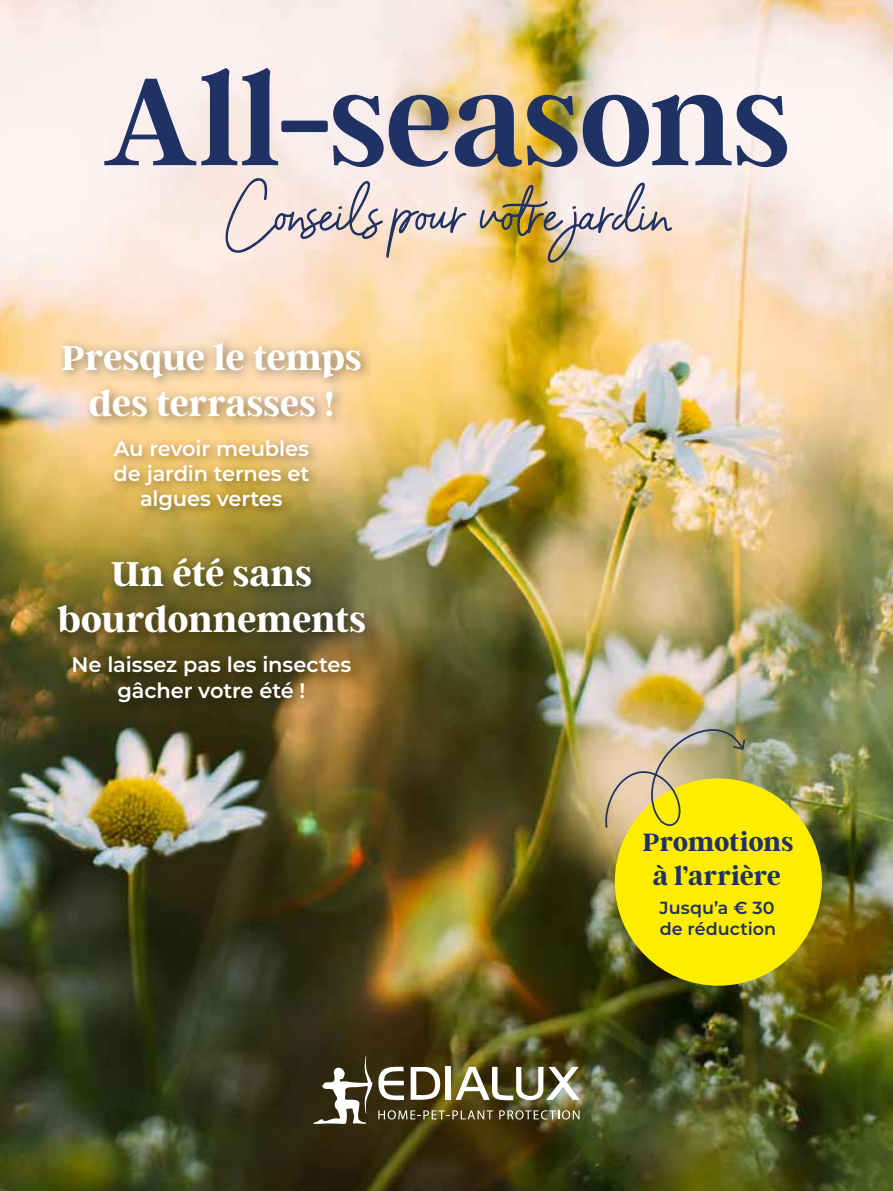
<style>
.page{position:relative;width:893px;height:1191px;background:#fff}
.page>*{position:absolute;margin:0;border:0;box-sizing:border-box;transform-origin:0 0}
.t1{font:600 138.25px "Argent CF";letter-spacing:-.015em;color:#1f3263}
.t2{font:52.5px "Barcelony";color:#1f3263}
.t3{font:700 38.5px/46.2px "Argent CF";letter-spacing:-.005em;color:#fff;text-align:center}
.t4{font:700 28px/33.2px "Argent CF";letter-spacing:-.01em;color:#1f3263;text-align:center}
.t5{font:600 21px/25.2px "Montserrat";letter-spacing:-.01em;color:#fff;text-align:center}
.t6{font:600 17.5px/21px "Montserrat";color:#1f3263}
.s1{font-weight:700}
</style>
<div class="page">
<img style="left:0;top:0;width:893px;height:1191px">
<svg style="left:378px;top:1110px;width:115px;height:9px"></svg>
<svg style="left:499px;top:1110px;width:81px;height:9px"></svg>
<svg style="left:313px;top:1056px;width:59px;height:68px"></svg>
<div style="left:445px;top:1066px;width:5px;height:33px;background:#fff"></div>
<img style="left:455px;top:1066px;width:125px;height:35px">
<svg style="left:378px;top:1065px;width:26px;height:36px"></svg>
<svg style="left:411px;top:1067px;width:30px;height:32px"></svg>
<div style="left:615px;top:778px;width:207px;height:207px;background:#ffed00;border-radius:50%"></div>
<div style="left:52px;top:336px;width:327px;height:379px;background:#000;opacity:.45"></div>
<svg style="left:605px;top:728px;width:141px;height:101px"></svg>
<h1 class="t1" style="left:102px;top:48px;width:690px">All<span class="s1">¯</span>seasons</h1>
<h2 class="t2" style="left:223px;top:180px;width:448px">Conseils pour votre jardin</h2>
<h3 class="t3" style="left:61px;top:334px;width:302px">Presque le temps des terrasses !</h3>
<p class="t5" style="left:114px;top:435px;width:197px">Au revoir meubles de jardin ternes et algues vertes</p>
<h3 class="t3" style="left:57px;top:550px;width:310px">Un été sans bourdonnements</h3>
<p class="t5" style="left:72px;top:651px;width:281px">Ne laissez pas les insectes gâcher votre été !</p>
<h3 class="t4" style="left:642px;top:826px;width:153px">Promotions à l’arrière</h3>
<p class="t6" style="left:660px;top:896px;width:118px">Jusqu’a € 30 de réduction</p>
</div>
